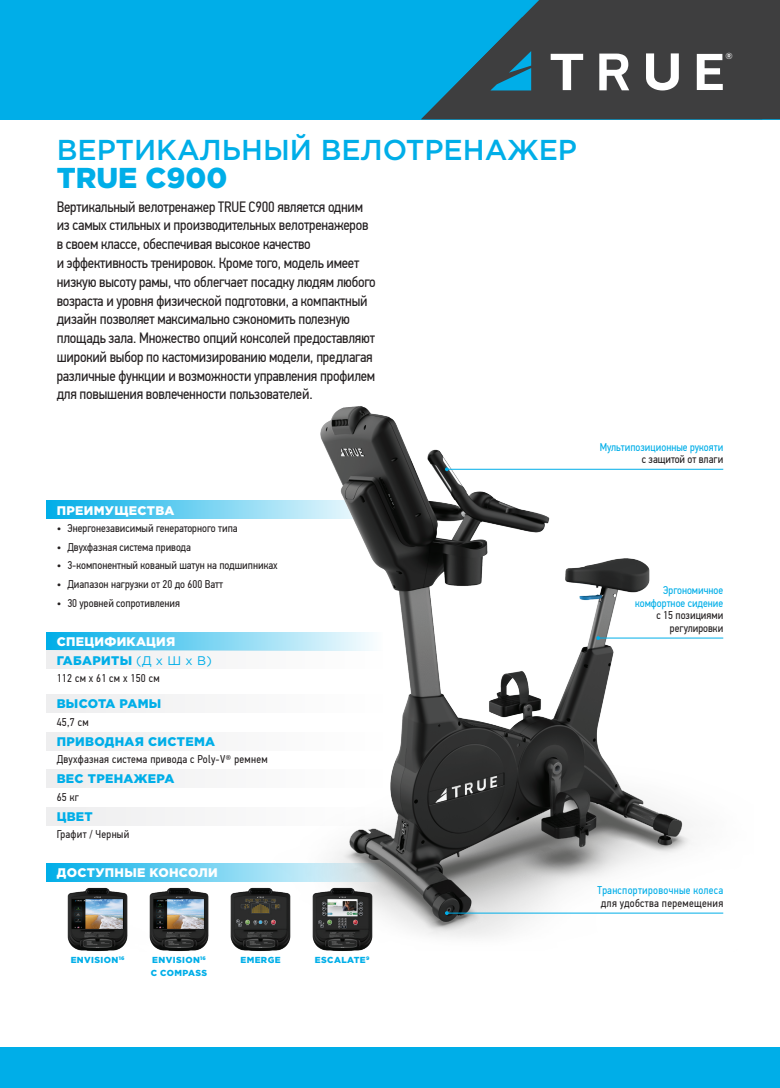
<style>
.page{position:relative;width:780px;height:1088px;background:#fff}
.page>*{position:absolute;margin:0;border:0;box-sizing:border-box;transform-origin:0 0}
.t1{font:500 28.75px "Gotham Pro";color:#00aee8}
.t2{font:900 28.75px "Gotham Pro";color:#00aee8}
.t3{font:15px/18.8px "PF Din Text Cond Pro";letter-spacing:-.015em;color:#231f20}
.t4{font:900 12.5px "Gotham Pro";letter-spacing:.025em;color:#00aee8}
.t5{font:900 12.5px "Gotham Pro";letter-spacing:.025em;color:#fff}
.t6{font:11.25px/12.5px "PF Din Text Cond Pro";color:#231f20;text-align:right}
.t7{font:11.25px "PF Din Text Cond Pro";letter-spacing:.025em;color:#231f20}
.t8{font:11.25px/12.5px "PF Din Text Cond Pro";color:#00aee8;text-align:right}
.t9{font:11.25px "PF Din Text Cond Pro";letter-spacing:.025em;color:#00aee8}
.t10{font:900 8.75px/12.5px "Gotham Pro";letter-spacing:.045em;color:#00aee8}
.t11{font:700 8.75px "Gotham Pro";color:#fff}
.s1{font-weight:400}
</style>
<div class="page">
<div style="left:0;top:0;width:780px;height:119px;background:#00aee8"></div>
<svg style="left:421px;top:0;width:359px;height:119px;fill:#3e3e3f"></svg>
<svg style="left:490px;top:51px;width:41px;height:39px"></svg>
<svg style="left:646px;top:53px;width:32px;height:37px"></svg>
<svg style="left:696px;top:54px;width:26px;height:36px"></svg>
<svg style="left:550px;top:54px;width:33px;height:36px"></svg>
<svg style="left:599px;top:54px;width:30px;height:36px"></svg>
<div style="left:0;top:1048px;width:780px;height:40px;background:#00aee8"></div>
<div style="left:46px;top:500px;width:337px;height:19px;background:#09b0e8"></div>
<div style="left:46px;top:632px;width:337px;height:18px;background:#09b0e8"></div>
<div style="left:46px;top:863px;width:337px;height:18px;background:#09b0e8"></div>
<div style="left:46px;top:650px;width:337px;height:19px;background:#eeeeef"></div>
<div style="left:46px;top:694px;width:337px;height:19px;background:#eeeeef"></div>
<div style="left:46px;top:732px;width:337px;height:18px;background:#eeeeef"></div>
<div style="left:46px;top:769px;width:337px;height:19px;background:#eeeeef"></div>
<div style="left:46px;top:807px;width:337px;height:18px;background:#eeeeef"></div>
<img style="left:67px;top:892px;width:5px;height:54px">
<img style="left:72px;top:406px;width:652px;height:545px">
<hr style="left:447px;top:912px;width:276px;height:1px;background:#00aee8">
<hr style="left:598px;top:637px;width:125px;height:1px;background:#00aee8">
<svg style="left:596px;top:636px;width:4px;height:4px"></svg>
<hr style="left:447px;top:469px;width:276px;height:1px;background:#00aee8">
<p class="t11" style="left:725px;top:51px;width:9px">®</p>
<h1 class="t1" style="left:57px;top:134px;width:522px">ВЕРТИКАЛЬНЫЙ ВЕЛОТРЕНАЖЕР</h1>
<h1 class="t2" style="left:57px;top:161px;width:172px">TRUE С900</h1>
<p class="t3" style="left:57px;top:197px;width:320px">Вертикальный велотренажер TRUE C900 является одним из самых стильных и производительных велотренажеров в своем классе, обеспечивая высокое качество<br>и эффективность тренировок. Кроме того, модель имеет низкую высоту рамы, что облегчает посадку людям любого возраста и уровня физической подготовки, а компактный дизайн позволяет максимально сэкономить полезную площадь зала. Множество опций консолей предоставляют широкий выбор по кастомизированию модели, предлагая различные функции и возможности управления профилем для повышения вовлеченности пользователей.</p>
<p class="t5" style="left:57px;top:503px;width:119px">ПРЕИМУЩЕСТВА</p>
<p class="t6" style="left:57px;top:522px;width:182px">• Энергонезависимый генераторного типа</p>
<p class="t6" style="left:57px;top:540px;width:136px">• Двухфазная система привода</p>
<p class="t6" style="left:57px;top:559px;width:222px">• 3-компонентный кованый шатун на подшипниках</p>
<p class="t6" style="left:57px;top:578px;width:168px">• Диапазон нагрузки от 20 до 600 Ватт</p>
<p class="t6" style="left:57px;top:597px;width:125px">• 30 уровней сопротивления</p>
<p class="t5" style="left:57px;top:634px;width:120px">СПЕЦИФИКАЦИЯ</p>
<p class="t4" style="left:57px;top:653px;width:157px">ГАБАРИТЫ <span class="s1">(Д х Ш х В)</span></p>
<p class="t4" style="left:57px;top:696px;width:106px">ВЫСОТА РАМЫ</p>
<p class="t4" style="left:57px;top:734px;width:160px">ПРИВОДНАЯ СИСТЕМА</p>
<p class="t4" style="left:57px;top:771px;width:119px">ВЕС ТРЕНАЖЕРА</p>
<p class="t4" style="left:57px;top:809px;width:38px">ЦВЕТ</p>
<p class="t7" style="left:57px;top:671px;width:104px">112 см x 61 см x 150 см</p>
<p class="t6" style="left:57px;top:715px;width:33px">45,7 см</p>
<p class="t7" style="left:57px;top:752px;width:212px">Двухфазная система привода с Poly-V® ремнем</p>
<p class="t6" style="left:57px;top:790px;width:24px">65 кг</p>
<p class="t7" style="left:57px;top:827px;width:74px">Графит / Черный</p>
<p class="t5" style="left:57px;top:865px;width:162px">ДОСТУПНЫЕ КОНСОЛИ</p>
<p class="t10" style="left:71px;top:953px;width:55px">ENVISION<sup>16</sup></p>
<p class="t10" style="left:151px;top:953px;width:58px">ENVISION<sup>16<br></sup>С COMPASS</p>
<p class="t10" style="left:240px;top:953px;width:42px">EMERGE</p>
<p class="t10" style="left:315px;top:953px;width:56px">ESCALATE<sup>9</sup></p>
<p class="t8" style="left:600px;top:440px;width:125px">Мультипозиционные рукояти</p>
<p class="t6" style="left:641px;top:453px;width:83px">с защитой от влаги</p>
<p class="t8" style="left:635px;top:584px;width:90px">Эргономичное комфортное сидение</p>
<p class="t6" style="left:656px;top:609px;width:68px">с 15 позициями регулировки</p>
<p class="t9" style="left:597px;top:884px;width:127px">Транспортировочные колеса</p>
<p class="t7" style="left:600px;top:896px;width:124px">для удобства перемещения</p>
</div>
